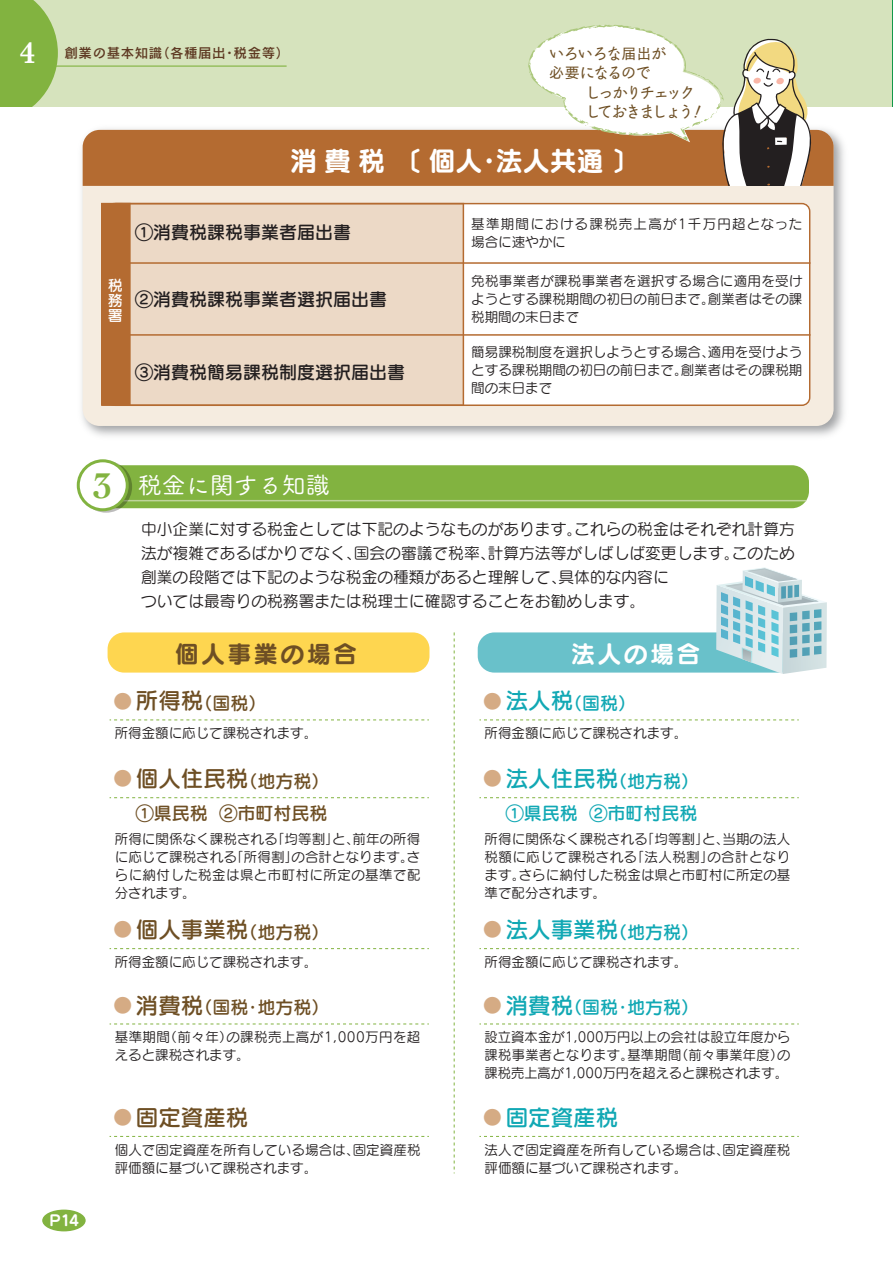
<style>
.page{position:relative;width:893px;height:1263px;background:#fff}
.page>*{position:absolute;margin:0;border:0;box-sizing:border-box;transform-origin:0 0}
.t1{font:700 37.5px "Cochin";color:#82b340}
.t2{font:600 31.5px "Baskerville";color:#fff}
.t3{font:27px "Seurat Pro B";color:#fff}
.t4{font:24px "Tsuku B Rd Gothic Std M";color:#fff}
.t5{font:24px "Seurat Pro B";letter-spacing:.1em;color:#6e4f24}
.t6{font:24px "Seurat Pro B";letter-spacing:.1em;color:#fff}
.t7{font:22.5px "Seurat Pro DB";color:#6e4f24}
.t8{font:22.5px "Seurat Pro DB";color:#11a8b4}
.t9{font:18px "Seurat Pro DB";color:#231f20}
.t10{font:18px "Seurat Pro DB";color:#6e4f24}
.t11{font:18px "Seurat Pro DB";color:#11a8b4}
.t12{font:18px "Seurat Pro DB";color:#d5ab84}
.t13{font:15.75px/24px "Seurat Pro M";color:#231f20}
.t14{font:15px/19.5px "Cezanne Bokutoh Pro M";letter-spacing:-.07em;color:#6e4f24}
.t15{font:15px/15px "Seurat Pro DB";color:#fff;text-align:justify}
.t16{font:15px "Seurat Pro B";color:#fff}
.t17{font:13.5px/18px "Seurat Pro M";color:#231f20;text-align:justify}
.t18{font:13.5px/18px "Seurat Pro M";letter-spacing:.03em;color:#231f20}
.t19{font:13.5px/18px "Seurat Pro M";letter-spacing:.095em;color:#231f20}
.t20{font:13.5px "Rodin Bokutoh Pro DB";letter-spacing:.04em;color:#5e3922}
.s1{font-size:22.5px}
.s2{font-size:18px}
</style>
<div class="page">
<div style="left:0;top:0;width:893px;height:106px;background:#d6e3bd"></div>
<svg style="left:892px;top:0;width:1px;height:106px"></svg>
<img style="left:81px;top:133px;width:763px;height:303px">
<div style="left:83px;top:130px;width:751px;height:296px;background:#f5ece0;border-radius:17px"></div>
<svg style="left:101px;top:203px;width:5px;height:203px"></svg>
<svg style="left:106px;top:203px;width:704px;height:203px;background:#f1e3d7"></svg>
<div style="left:82px;top:465px;width:727px;height:43px;background:#82b340;border-radius:17px"></div>
<hr style="left:121px;top:500px;width:685px;height:1px;background:#bed49a">
<div style="left:108px;top:632px;width:321px;height:41px;background:#fed650;border-radius:17px"></div>
<svg style="left:110px;top:719px;width:319px;height:1px"></svg>
<svg style="left:110px;top:948px;width:319px;height:1px"></svg>
<svg style="left:110px;top:1023px;width:319px;height:1px"></svg>
<svg style="left:110px;top:1136px;width:319px;height:1px"></svg>
<svg style="left:110px;top:797px;width:319px;height:1px"></svg>
<div style="left:478px;top:632px;width:322px;height:41px;background:#69c1ca;border-radius:17px"></div>
<svg style="left:479px;top:719px;width:320px;height:1px"></svg>
<svg style="left:479px;top:948px;width:320px;height:1px"></svg>
<svg style="left:479px;top:1023px;width:320px;height:1px"></svg>
<svg style="left:479px;top:1136px;width:320px;height:1px"></svg>
<svg style="left:479px;top:797px;width:320px;height:1px"></svg>
<svg style="left:454px;top:632px;width:1px;height:541px"></svg>
<svg style="left:82px;top:462px;width:49px;height:49px"></svg>
<div style="left:80px;top:461px;width:52px;height:52px;border:3px solid #231f20;border-radius:50%"></div>
<div style="left:78px;top:461px;width:49px;height:49px;background:#fff;border-radius:50%"></div>
<div style="left:77px;top:459px;width:52px;height:52px;border:3px solid #82b340;border-radius:50%"></div>
<svg style="left:716px;top:567px;width:111px;height:107px"></svg>
<svg style="left:83px;top:24px;width:751px;height:162px"></svg>
<div style="left:42px;top:1209px;width:44px;height:22px;background:#82b340;border-radius:50%"></div>
<svg style="left:0;top:0;width:58px;height:106px;background:#8db950"></svg>
<hr style="left:55px;top:66px;width:232px;height:1px;background:#82b340">
<h2 class="t2" style="left:19px;top:31px;width:17px">4</h2>
<p class="t20" style="left:65px;top:44px;width:226px">創業の基本知識（各種届出・税金等）</p>
<p class="t14" style="left:549px;top:43px;width:158px">いろいろな届出が<br>必要になるので<br>　 　しっかりチェック　 　しておきましょう！</p>
<h3 class="t3" style="left:290px;top:142px;width:351px">消費税〔個人・法人共通 〕</h3>
<h3 class="t9" style="left:135px;top:220px;width:218px">①消費税課税事業者届出書</h3>
<p class="t15" style="left:108px;top:277px;width:16px">税務署</p>
<h3 class="t9" style="left:135px;top:287px;width:254px">②消費税課税事業者選択届出書</h3>
<h3 class="t9" style="left:135px;top:360px;width:272px">③消費税簡易課税制度選択届出書</h3>
<p class="t19" style="left:471px;top:215px;width:332px">基準期間における課税売上高が1千万円超となった場合に速やかに</p>
<p class="t17" style="left:471px;top:271px;width:333px">免税事業者が課税事業者を選択する場合に適用を受けようとする課税期間の初日の前日まで。創業者はその課税期間の末日まで</p>
<p class="t17" style="left:471px;top:343px;width:333px">簡易課税制度を選択しようとする場合、適用を受けようとする課税期間の初日の前日まで。創業者はその課税期間の末日まで</p>
<h1 class="t1" style="left:93px;top:460px;width:21px">3</h1>
<h3 class="t4" style="left:138px;top:467px;width:194px">税金に関する知識</h3>
<p class="t13" style="left:141px;top:516px;width:655px">中小企業に対する税金としては下記のようなものがあります。これらの税金はそれぞれ計算方法が複雑であるばかりでなく、国会の審議で税率、計算方法等がしばしば変更します。このため創業の段階では下記のような税金の種類があると理解して、具体的な内容に<br>ついては最寄りの税務署または税理士に確認することをお勧めします。</p>
<h3 class="t5" style="left:175px;top:638px;width:184px">個人事業の場合</h3>
<h3 class="t6" style="left:571px;top:638px;width:131px">法人の場合</h3>
<p class="t16" style="left:50px;top:1210px;width:31px">P14</p>
<h3 class="t10" style="left:136px;top:691px;width:132px"><span class="s1">所得税</span>（国税）</h3>
<h3 class="t12" style="left:114px;top:689px;width:19px">●</h3>
<p class="t17" style="left:115px;top:724px;width:204px">所得金額に応じて課税されます。</p>
<h3 class="t7" style="left:136px;top:764px;width:195px">個人住民税<span class="s2">（地方税）</span></h3>
<h3 class="t10" style="left:136px;top:801px;width:193px">①県民税 ②市町村民税</h3>
<h3 class="t12" style="left:114px;top:767px;width:19px">●</h3>
<p class="t17" style="left:115px;top:830px;width:307px">所得に関係なく課税される「均等割」と、前年の所得に応じて課税される「所得割」の合計となります。さらに納付した税金は県と市町村に所定の基準で配分されます。</p>
<h3 class="t7" style="left:136px;top:915px;width:195px">個人事業税<span class="s2">（地方税）</span></h3>
<h3 class="t12" style="left:114px;top:918px;width:19px">●</h3>
<p class="t17" style="left:115px;top:952px;width:204px">所得金額に応じて課税されます。</p>
<h3 class="t10" style="left:136px;top:995px;width:195px"><span class="s1">消費税</span>（国税・地方税）</h3>
<h3 class="t12" style="left:114px;top:993px;width:19px">●</h3>
<p class="t18" style="left:115px;top:1028px;width:307px">基準期間（前々年）の課税売上高が1,000万円を超えると課税されます。</p>
<h3 class="t7" style="left:136px;top:1102px;width:114px">固定資産税</h3>
<h3 class="t12" style="left:114px;top:1105px;width:19px">●</h3>
<p class="t17" style="left:115px;top:1140px;width:307px">個人で固定資産を所有している場合は、固定資産税評価額に基づいて課税されます。</p>
<h3 class="t11" style="left:506px;top:691px;width:132px"><span class="s1">法人税</span>（国税）</h3>
<h3 class="t12" style="left:484px;top:689px;width:19px">●</h3>
<p class="t17" style="left:485px;top:724px;width:204px">所得金額に応じて課税されます。</p>
<h3 class="t8" style="left:506px;top:764px;width:195px">法人住民税<span class="s2">（地方税）</span></h3>
<h3 class="t11" style="left:506px;top:801px;width:193px">①県民税 ②市町村民税</h3>
<h3 class="t12" style="left:484px;top:767px;width:19px">●</h3>
<p class="t17" style="left:485px;top:830px;width:307px">所得に関係なく課税される「均等割」と、当期の法人税額に応じて課税される「法人税割」の合計となります。さらに納付した税金は県と市町村に所定の基準で配分されます。</p>
<h3 class="t8" style="left:506px;top:915px;width:195px">法人事業税<span class="s2">（地方税）</span></h3>
<h3 class="t12" style="left:484px;top:918px;width:19px">●</h3>
<p class="t17" style="left:485px;top:952px;width:204px">所得金額に応じて課税されます。</p>
<h3 class="t11" style="left:506px;top:995px;width:195px"><span class="s1">消費税</span>（国税・地方税）</h3>
<h3 class="t12" style="left:484px;top:993px;width:19px">●</h3>
<p class="t17" style="left:485px;top:1028px;width:307px">設立資本金が1,000万円以上の会社は設立年度から課税事業者となります。基準期間（前々事業年度）の課税売上高が1,000万円を超えると課税されます。</p>
<h3 class="t8" style="left:506px;top:1102px;width:114px">固定資産税</h3>
<h3 class="t12" style="left:484px;top:1105px;width:19px">●</h3>
<p class="t17" style="left:485px;top:1140px;width:307px">法人で固定資産を所有している場合は、固定資産税評価額に基づいて課税されます。</p>
</div>
